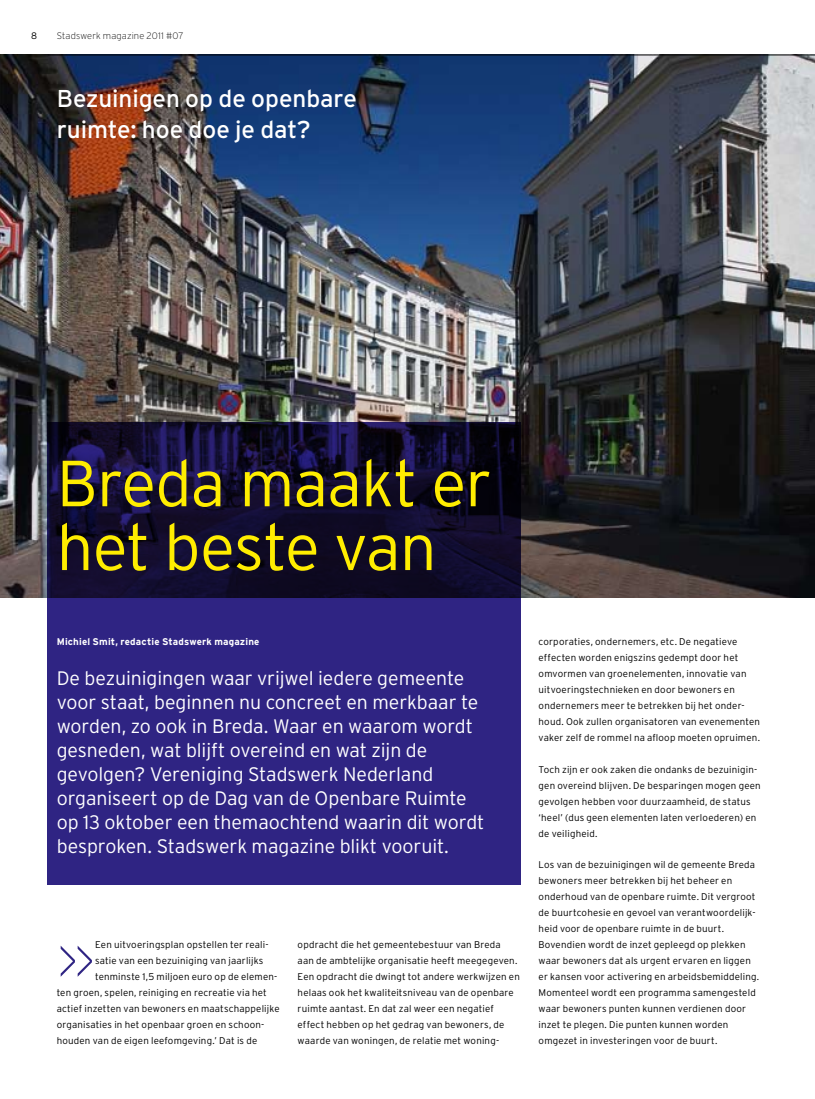
<style>
.page{position:relative;width:815px;height:1099px;background:#fff}
.page>*{position:absolute;margin:0;border:0;box-sizing:border-box;transform-origin:0 0}
.t1{font:300 65px/63.8px "Interstate";letter-spacing:-.015em;color:#ffed00}
.t2{font:200 55.25px "Interstate";color:#2f2483}
.t3{font:24.38px/31.9px "Interstate";color:#fff}
.t4{font:300 19.5px/23.9px "Interstate";letter-spacing:-.005em;color:#fff}
.t5{font:300 9.75px/16px "Interstate";letter-spacing:.02em;color:#000}
.t6{font:700 9.75px "Interstate";letter-spacing:.015em;color:#fff}
.t7{font:200 9.38px "Interstate";letter-spacing:.015em;color:#000}
.t8{font:300 9.38px "Interstate";color:#000}
</style>
<div class="page">
<img style="left:0;top:55px;width:815px;height:542px">
<svg style="left:48px;top:422px;width:473px;height:462px;background:#231a61"></svg>
<hr style="left:48px;top:55px;width:767px;height:1px;background:#000">
<p class="t8" style="left:31px;top:30px;width:7px">8</p>
<p class="t7" style="left:57px;top:31px;width:128px">Stadswerk magazine 2011 #07</p>
<h3 class="t3" style="left:57px;top:82px;width:302px">Bezuinigen op de openbare ruimte: hoe doe je dat?</h3>
<h1 class="t1" style="left:57px;top:451px;width:437px">Breda maakt er het beste van</h1>
<p class="t6" style="left:57px;top:636px;width:204px">Michiel Smit, redactie Stadswerk magazine</p>
<p class="t4" style="left:57px;top:666px;width:429px">De bezuinigingen waar vrijwel iedere gemeente voor staat, beginnen nu concreet en merkbaar te worden, zo ook in Breda. Waar en waarom wordt gesneden, wat blijft overeind en wat zijn de gevolgen? Vereniging Stadswerk Nederland organiseert op de Dag van de Openbare Ruimte op 13 oktober een themaochtend waarin dit wordt besproken. Stadswerk magazine blikt vooruit.</p>
<h2 class="t2" style="left:57px;top:930px;width:40px">&gt;&gt;</h2>
<p class="t5" style="left:95px;top:936px;width:174px">Een uitvoeringsplan opstellen ter reali-</p>
<p class="t5" style="left:95px;top:952px;width:170px">satie van een bezuiniging van jaarlijks</p>
<p class="t5" style="left:95px;top:968px;width:184px">tenminste 1,5 miljoen euro op de elemen-</p>
<p class="t5" style="left:57px;top:984px;width:212px">ten groen, spelen, reiniging en recreatie via het</p>
<p class="t5" style="left:57px;top:1000px;width:224px">actief inzetten van bewoners en maatschappelijke</p>
<p class="t5" style="left:57px;top:1016px;width:209px">organisaties in het openbaar groen en schoon-</p>
<p class="t5" style="left:57px;top:1032px;width:202px">houden van de eigen leefomgeving.’ Dat is de</p>
<p class="t5" style="left:298px;top:936px;width:224px">opdracht die het gemeentebestuur van Breda<br>aan de ambtelijke organisatie heeft meegegeven.<br>Een opdracht die dwingt tot andere werkwijzen en helaas ook het kwaliteitsniveau van de openbare ruimte aantast. En dat zal weer een negatief effect hebben op het gedrag van bewoners, de waarde van woningen, de relatie met woning-</p>
<p class="t5" style="left:539px;top:633px;width:223px">corporaties, ondernemers, etc. De negatieve effecten worden enigszins gedempt door het omvormen van groenelementen, innovatie van uitvoeringstechnieken en door bewoners en ondernemers meer te betrekken bij het onder&shy;houd. Ook zullen organisatoren van evenementen vaker zelf de rommel na afloop moeten opruimen.</p>
<p class="t5" style="left:539px;top:761px;width:224px">Toch zijn er ook zaken die ondanks de bezuinigin&shy;gen overeind blijven. De besparingen mogen geen gevolgen hebben voor duurzaamheid, de status ‘heel’ (dus geen elementen laten verloederen) en de veiligheid.</p>
<p class="t5" style="left:539px;top:857px;width:222px">Los van de bezuinigingen wil de gemeente Breda bewoners meer betrekken bij het beheer en onderhoud van de openbare ruimte. Dit vergroot de buurtcohesie en gevoel van verantwoordelijk&shy;heid voor de openbare ruimte in de buurt.<br>Bovendien wordt de inzet gepleegd op plekken waar bewoners dat als urgent ervaren en liggen er kansen voor activering en arbeidsbemiddeling.<br>Momenteel wordt een programma samengesteld waar bewoners punten kunnen verdienen door inzet te plegen. Die punten kunnen worden omgezet in investeringen voor de buurt.</p>
</div>
